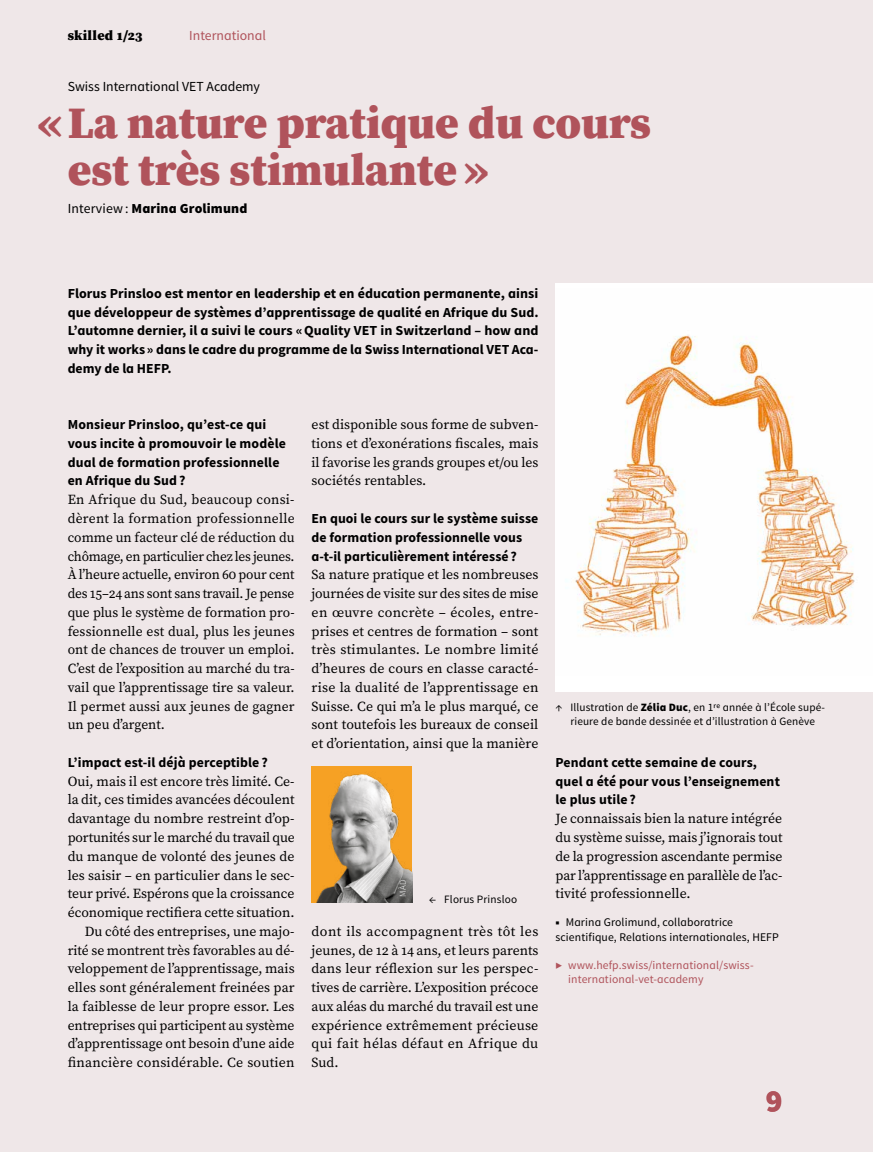
<style>
.page{position:relative;width:873px;height:1152px;background:#fff}
.page>*{position:absolute;margin:0;border:0;box-sizing:border-box;transform-origin:0 0}
.H1-Titel-Artikel{font:900 45px/46.8px "Source Serif Pro";color:#b0535b}
.t1{font:900 30px "Source Sans Pro";color:#b0535b}
.P-Lauftext-ohne-Einz{font:13.8px/18.8px "Source Serif Pro";letter-spacing:.005em;color:#000;text-align:justify}
.P-Lauftext{font:13.8px/18.8px "Source Serif Pro";letter-spacing:.005em;color:#000;text-align:justify}
.P-Interview-Frage{font:700 13.8px/18.8px "Source Sans Pro";letter-spacing:.01em;color:#000}
.P-Lead{font:700 13.8px/18.8px "Source Sans Pro";color:#000;text-align:justify}
.H2-Kolumnentitel{font:13.8px "Source Sans Pro";color:#000}
.P-Autor{font:900 13.8px "Source Sans Pro";letter-spacing:.01em;color:#000}
.t2{font:13.8px "Source Sans Pro";color:#b0535b}
.t3{font:900 13.8px "Source Serif Pro";letter-spacing:.02em;color:#000}
.P-Infos-nach-Text{font:11.7px/14.1px "Source Sans Pro";letter-spacing:.01em;color:#000}
.P-www-Links-nach-Tex{font:11.7px/14.1px "Source Sans Pro";letter-spacing:.01em;color:#b0535b}
.t4{font:11.25px/14.1px "Source Sans Pro";letter-spacing:.01em;color:#000;text-align:center}
.t5{font:300 9px "Source Sans Pro";color:#fff}
.s1{font-weight:400}
.s2{font-weight:900}
</style>
<div class="page">
<div style="left:0;top:0;width:873px;height:1151px;background:#efe7e8"></div>
<div style="left:555px;top:284px;width:318px;height:407px;background:#fff"></div>
<img style="left:575px;top:335px;width:280px;height:302px">
<img style="left:311px;top:766px;width:101px;height:136px">
<p class="t3" style="left:68px;top:26px;width:76px">skilled 1/23</p>
<p class="t2" style="left:189px;top:27px;width:78px">International</p>
<h5 class="H2-Kolumnentitel" style="left:68px;top:78px;width:194px">Swiss International VET Academy</h5>
<p class="H1-Titel-Artikel" style="left:68px;top:99px;width:585px;text-indent:-30px">«La nature pratique du cours est très stimulante»</p>
<p class="P-Autor" style="left:68px;top:200px;width:181px"><span class="s1">Interview :</span> Marina Grolimund</p>
<p class="P-Lead" style="left:68px;top:283px;width:472px">Florus Prinsloo est mentor en leadership et en éducation permanente, ainsi que développeur de systèmes d’apprentissage de qualité en Afrique du Sud.<br>L’automne dernier, il a suivi le cours «Quality VET in Switzerland – how and why it works » dans le cadre du programme de la Swiss International VET Aca&shy;demy de la HEFP.</p>
<p class="P-Interview-Frage" style="left:68px;top:415px;width:220px">Monsieur Prinsloo, qu’est-ce qui vous incite à promouvoir le modèle dual de formation professionnelle en Afrique du Sud ?</p>
<p class="P-Lauftext-ohne-Einz" style="left:68px;top:490px;width:228px">En Afrique du Sud, beaucoup consi&shy;dèrent la formation professionnelle comme un facteur clé de réduction du chômage, en particulier chez les jeunes.<br>À l’heure actuelle, environ 60 pour cent des 15–24 ans sont sans travail. Je pense que plus le système de formation pro&shy;fessionnelle est dual, plus les jeunes ont de chances de trouver un emploi.<br>C’est de l’exposition au marché du tra&shy;vail que l’apprentissage tire sa valeur.<br>Il permet aussi aux jeunes de gagner un peu d’argent.</p>
<p class="P-Interview-Frage" style="left:68px;top:752px;width:201px">L’impact est-il déjà perceptible ?</p>
<p class="P-Lauftext-ohne-Einz" style="left:68px;top:771px;width:228px">Oui, mais il est encore très limité. Ce&shy;la dit, ces timides avancées découlent davantage du nombre restreint d’op&shy;portunités sur le marché du travail que du manque de volonté des jeunes de les saisir – en particulier dans le sec&shy;teur privé. Espérons que la croissance économique rectifiera cette situation.</p>
<p class="P-Lauftext" style="left:68px;top:921px;width:228px;text-indent:17px">Du côté des entreprises, une majo&shy;rité se montrent très favorables au dé&shy;veloppement de l’apprentissage, mais elles sont généralement freinées par la faiblesse de leur propre essor. Les entreprises qui participent au système d’apprentissage ont besoin d’une aide financière considérable. Ce soutien</p>
<p class="P-Lauftext" style="left:311px;top:415px;width:228px">est disponible sous forme de subven&shy;tions et d’exonérations fiscales, mais il favorise les grands groupes et/ou les sociétés rentables.</p>
<p class="P-Interview-Frage" style="left:311px;top:508px;width:228px">En quoi le cours sur le système suisse de formation professionnelle vous a-t-il particulièrement intéressé ?</p>
<p class="P-Lauftext-ohne-Einz" style="left:311px;top:565px;width:228px">Sa nature pratique et les nombreuses journées de visite sur des sites de mise en œuvre concrète – écoles, entre&shy;prises et centres de formation – sont très stimulantes. Le nombre limité d’heures de cours en classe caracté&shy;rise la dualité de l’apprentissage en Suisse. Ce qui m’a le plus marqué, ce sont toutefois les bureaux de conseil et d’orientation, ainsi que la manière</p>
<p class="t5" style="left:397px;top:896px;width:18px;rotate:-90deg">MÀD</p>
<p class="t4" style="left:429px;top:892px;width:89px">← Florus Prinsloo</p>
<p class="P-Lauftext-ohne-Einz" style="left:311px;top:921px;width:228px">dont ils accompagnent très tôt les jeunes, de 12 à 14 ans, et leurs parents dans leur réflexion sur les perspec&shy;tives de carrière. L’exposition précoce aux aléas du marché du travail est une expérience extrêmement précieuse qui fait hélas défaut en Afrique du Sud.</p>
<p class="t4" style="left:555px;top:700px;width:271px">↑ Illustration de <span class="s2">Zélia Duc</span>, en 1ʳᵉ année à l’École supé&shy;rieure de bande dessinée et d’illustration à Genève</p>
<p class="P-Interview-Frage" style="left:555px;top:752px;width:226px">Pendant cette semaine de cours, quel a été pour vous l’enseignement le plus utile ?</p>
<p class="P-Lauftext-ohne-Einz" style="left:555px;top:809px;width:228px">Je connaissais bien la nature intégrée du système suisse, mais j’ignorais tout de la progression ascendante permise par l’apprentissage en parallèle de l’ac&shy;tivité professionnelle.</p>
<p class="P-Infos-nach-Text" style="left:555px;top:915px;width:225px"><span class="s2">■</span> Marina Grolimund, collaboratrice scientifique, Relations internationales, HEFP</p>
<p class="P-www-Links-nach-Tex" style="left:568px;top:957px;width:187px;text-indent:-13px">▶ www.hefp.swiss/international/swiss&shy;international-vet-academy</p>
<h2 class="t1" style="left:765px;top:1079px;width:18px">9</h2>
</div>
